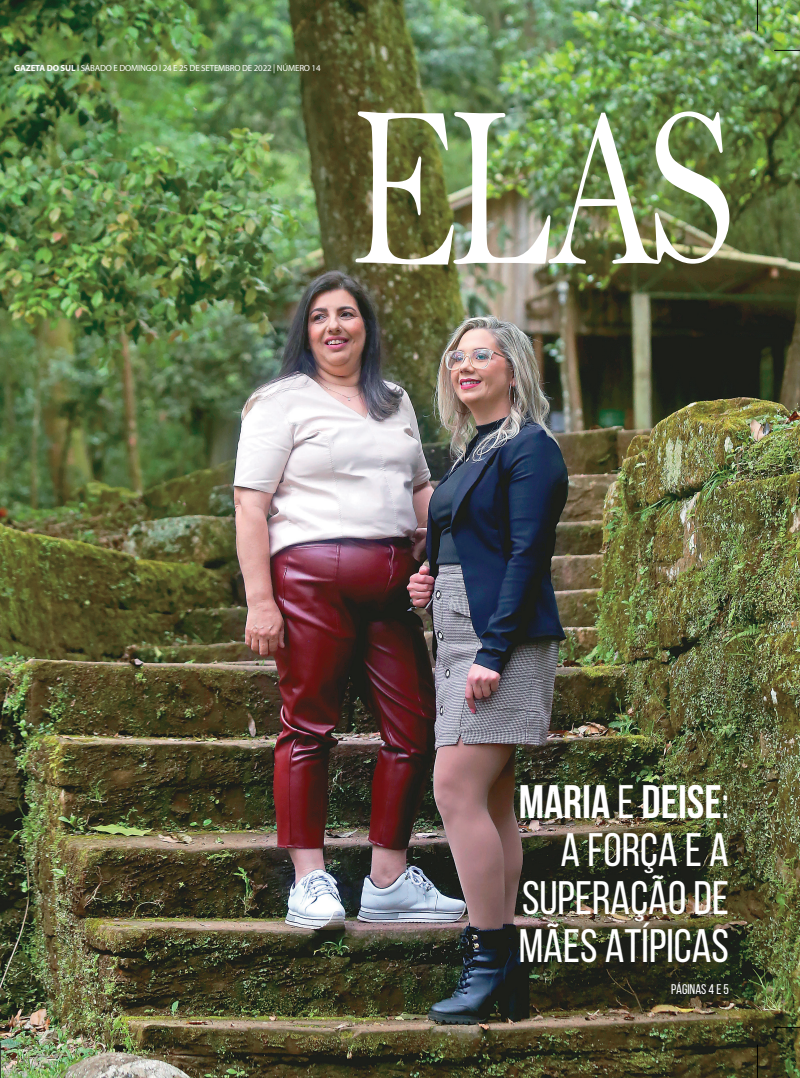
<style>
.page{position:relative;width:800px;height:1078px;background:#fff}
.page>*{position:absolute;margin:0;border:0;box-sizing:border-box;transform-origin:0 0}
.t1{font:46.9px/48.1px "Bebas Neue";color:#fff;text-align:right}
.t2{font:14px "Bebas Neue";color:#fff}
.t3{font:8.9px "Myriad";letter-spacing:-.02em;color:#fff}
.s1{font-weight:700}
</style>
<div class="page">
<img style="left:0;top:0;width:799px;height:1077px">
<img style="left:355px;top:111px;width:374px;height:153px">
<hr style="left:757px;top:1044px;width:1px;height:33px;background:#000">
<hr style="left:757px;top:0;width:1px;height:31px;background:#000">
<svg style="left:774px;top:1027px;width:25px;height:1px"></svg>
<svg style="left:774px;top:50px;width:25px;height:1px"></svg>
<hr style="left:0;top:1042px;width:1px;height:35px;background:#231f20">
<p class="t3" style="left:14px;top:64px;width:308px"><span class="s1">GAZETA DO SUL</span> l SÁBADO E DOMINGO l 24 E 25 DE SETEMBRO DE 2022 | NÚMERO 14</p>
<p class="t1" style="left:518px;top:777px;width:212px"><span class="s1">MARIA</span> E <span class="s1">DEISE</span>:<br>A FORÇA E A<br>SUPERAÇÃO DE<br>MÃES ATÍPICAS</p>
<p class="t2" style="left:671px;top:980px;width:59px">PÁGINAS 4 E 5</p>
</div>
